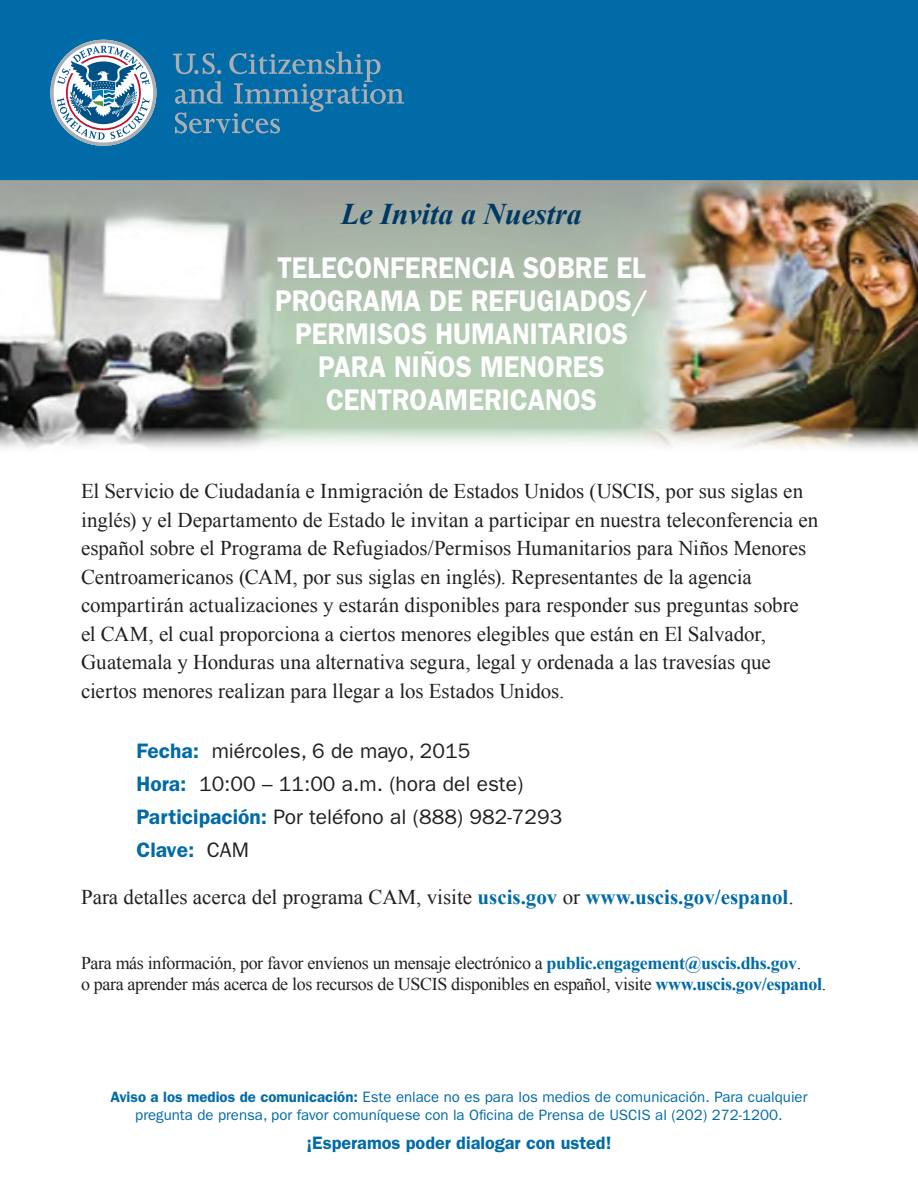
<style>
.page{position:relative;width:918px;height:1188px;background:#fff}
.page>*{position:absolute;margin:0;border:0;box-sizing:border-box;transform-origin:0 0}
.t1{font:600 30px/33px "ITC Franklin Gothic Std";color:#fff;text-align:center;scale:.9 1}
.t2{font:italic 700 30px "Times New Roman";color:#003864}
.t3{font:21px/28.5px "Times New Roman";color:#231f20}
.t4{font:21px "ITC Franklin Gothic Std";color:#231f20}
.t5{font:600 21px "ITC Franklin Gothic Std";color:#006ba7}
.t6{font:18px/21.6px "Times New Roman";letter-spacing:-.02em;color:#231f20}
.t7{font:600 18px "ITC Franklin Gothic Std";color:#006ba7}
.t8{font:15px/18px "ITC Franklin Gothic Std";color:#006ba7;text-align:center}
.s1{font-weight:600;color:#006ba7}
.s2{font-weight:400;color:#231f20}
.s3{font-weight:700;color:#006ba7}
.s4{font-weight:600}
</style>
<div class="page">
<div style="left:0;top:0;width:918px;height:189px;background:#006ba7"></div>
<svg style="left:173px;top:52px;width:231px;height:81px"></svg>
<svg style="left:50px;top:40px;width:106px;height:106px"></svg>
<img style="left:0;top:181px;width:918px;height:268px">
<p class="t2" style="left:341px;top:193px;width:242px">Le Invita a Nuestra</p>
<p class="t1" style="left:275px;top:251px;width:416px">TELECONFERENCIA SOBRE EL<br>PROGRAMA DE REFUGIADOS/<br>PERMISOS HUMANITARIOS<br>PARA NIÑOS MENORES<br>CENTROAMERICANOS</p>
<p class="t3" style="left:81px;top:477px;width:739px">El Servicio de Ciudadanía e Inmigración de Estados Unidos (USCIS, por sus siglas en inglés) y el Departamento de Estado le invitan a participar en nuestra teleconferencia en español sobre el Programa de Refugiados/Permisos Humanitarios para Niños Menores Centroamericanos (CAM, por sus siglas en inglés). Representantes de la agencia compartirán actualizaciones y estarán disponibles para responder sus preguntas sobre el CAM, el cual proporciona a ciertos menores elegibles que están en El Salvador, Guatemala y Honduras una alternativa segura, legal y ordenada a las travesías que ciertos menores realizan para llegar a los Estados Unidos.</p>
<p class="t4" style="left:136px;top:739px;width:335px"><span class="s1">Fecha:</span> miércoles, 6 de mayo, 2015</p>
<p class="t4" style="left:136px;top:772px;width:388px"><span class="s1">Hora:</span> 10:00 – 11:00 a.m. (hora del este)</p>
<p class="t4" style="left:136px;top:805px;width:427px"><span class="s1">Participación:</span> Por teléfono al (888) 982-7293</p>
<p class="t5" style="left:136px;top:837px;width:114px">Clave: <span class="s2">CAM</span></p>
<p class="t3" style="left:81px;top:882px;width:714px">Para detalles acerca del programa CAM, visite <span class="s3">uscis.gov</span> or <span class="s3">www.uscis.gov/espanol</span>.</p>
<p class="t6" style="left:81px;top:951px;width:747px">Para más información, por favor envíenos un mensaje electrónico a <span class="s3">public.engagement@uscis.dhs.gov</span>.<br>o para aprender más acerca de los recursos de USCIS disponibles en español, visite <span class="s3">www.uscis.gov/espanol</span>.</p>
<p class="t8" style="left:110px;top:1088px;width:699px"><span class="s4">Aviso a los medios de comunicación:</span> Este enlace no es para los medios de comunicación. Para cualquier pregunta de prensa, por favor comuníquese con la Oficina de Prensa de USCIS al (202) 272-1200.</p>
<p class="t7" style="left:307px;top:1132px;width:306px">¡Esperamos poder dialogar con usted!</p>
</div>
